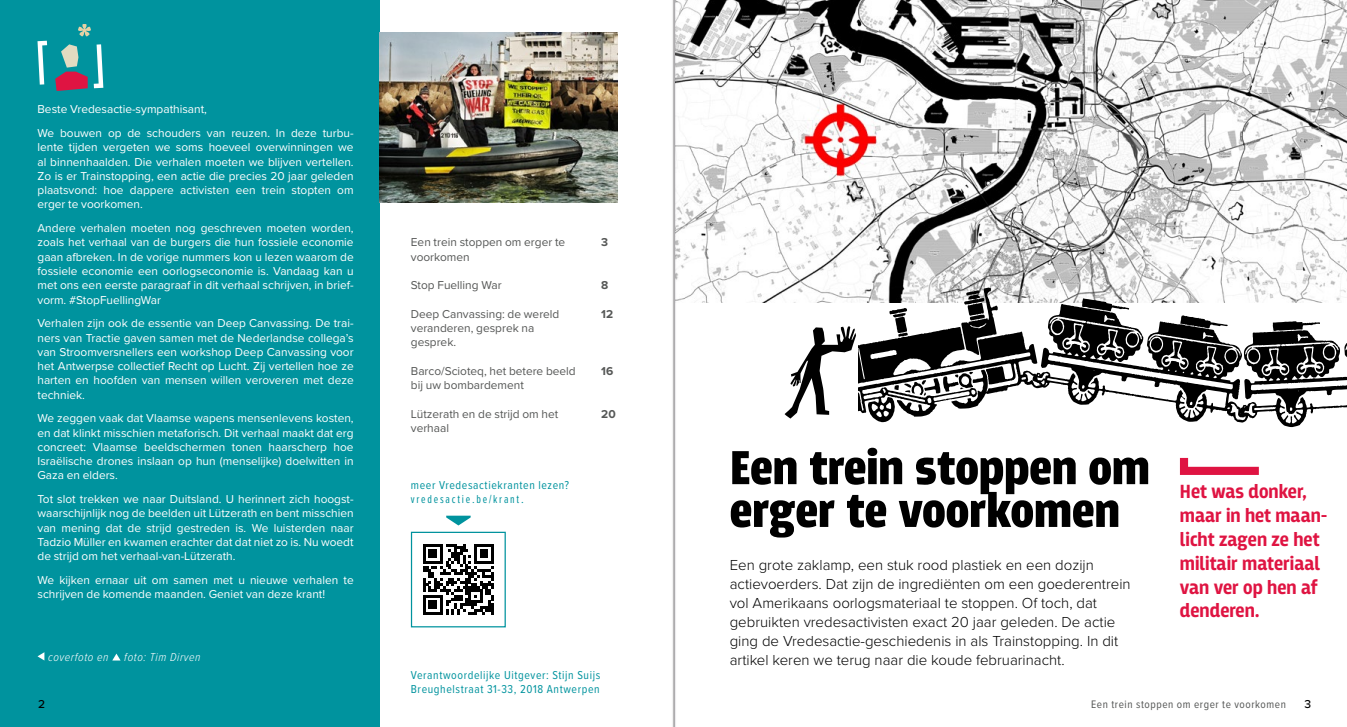
<style>
.page{position:relative;width:1347px;height:727px;background:#fff}
.page>*{position:absolute;margin:0;border:0;box-sizing:border-box;transform-origin:0 0}
.hoofdtitel_V_A{font:900 50px/42.8px "Breakers";color:#000}
.highlight{font:700 20px/23.8px "Breakers";color:#df1442}
.inleiding_V_A{font:300 15px/19px "Proxima Nova";color:#000}
.edito{font:11.88px/14.2px "Proxima Nova";color:#fff;text-align:justify}
.t1{font:11.88px/14.2px "Proxima Nova";color:#555756}
.meer_info{font:11.88px/14.2px "Proxima Nova Cond";letter-spacing:.05em;color:#00939e}
.copyright{font:italic 300 11.88px "Proxima Nova Cond";letter-spacing:.05em;color:#fff}
.t2{font:700 11.88px "Proxima Nova";color:#555756}
.t3{font:500 11.88px "Proxima Nova";color:#000}
.footer_2{font:11.25px "Proxima Nova Cond";letter-spacing:.05em;color:#555756}
.s1{font-family:"Proxima Nova Ex Cn"}
</style>
<div class="page">
<div style="left:0;top:0;width:379px;height:726px;background:#00939e"></div>
<svg style="left:38px;top:652px;width:6px;height:8px"></svg>
<svg style="left:112px;top:653px;width:9px;height:7px"></svg>
<svg style="left:37px;top:41px;width:10px;height:44px"></svg>
<svg style="left:94px;top:44px;width:9px;height:44px"></svg>
<svg style="left:55px;top:44px;width:33px;height:47px"></svg>
<svg style="left:78px;top:24px;width:13px;height:13px"></svg>
<svg style="left:423px;top:544px;width:71px;height:70px"></svg>
<div style="left:411px;top:531px;width:95px;height:96px;border:1px solid #00939e"></div>
<svg style="left:446px;top:515px;width:24px;height:10px"></svg>
<img style="left:379px;top:32px;width:238px;height:171px">
<img style="left:684px;top:0;width:662px;height:303px">
<svg style="left:784px;top:287px;width:562px;height:141px"></svg>
<svg style="left:1179px;top:458px;width:79px;height:17px"></svg>
<svg style="left:672px;top:0;width:12px;height:726px"></svg>
<p class="edito" style="left:38px;top:102px;width:171px">Beste Vredesactie-sympathisant,</p>
<p class="edito" style="left:38px;top:125px;width:318px">We bouwen op de schouders van reuzen. In deze turbu&shy;lente tijden vergeten we soms hoeveel overwinningen we al binnenhaalden. Die verhalen moeten we blijven vertellen.<br>Zo is er Trainstopping, een actie die precies 20 jaar geleden plaatsvond: hoe dappere activisten een trein stopten om erger te voorkomen.</p>
<p class="edito" style="left:38px;top:220px;width:318px">Andere verhalen moeten nog geschreven moeten worden, zoals het verhaal van de burgers die hun fossiele economie gaan afbreken. In de vorige nummers kon u lezen waarom de fossiele economie een oorlogseconomie is. Vandaag kan u met ons een eerste paragraaf in dit verhaal schrijven, in brief&shy;vorm. #StopFuellingWar</p>
<p class="edito" style="left:38px;top:315px;width:318px">Verhalen zijn ook de essentie van Deep Canvassing. De trai&shy;ners van Tractie gaven samen met de Nederlandse collega’s van Stroomversnellers een workshop Deep Canvassing voor het Antwerpse collectief Recht op Lucht. Zij vertellen hoe ze harten en hoofden van mensen willen veroveren met deze techniek.</p>
<p class="edito" style="left:38px;top:410px;width:318px">We zeggen vaak dat Vlaamse wapens mensenlevens kosten, en dat klinkt misschien metaforisch. Dit verhaal maakt dat erg concreet: Vlaamse beeldschermen tonen haarscherp hoe Israëlische drones inslaan op hun (menselijke) doelwitten in Gaza en elders.</p>
<p class="edito" style="left:38px;top:491px;width:318px">Tot slot trekken we naar Duitsland. U herinnert zich hoogst&shy;waarschijnlijk nog de beelden uit Lützerath en bent misschien van mening dat de strijd gestreden is. We luisterden naar Tadzio Müller en kwamen erachter dat dat niet zo is. Nu woedt de strijd om het verhaal-van-Lützerath.</p>
<p class="edito" style="left:38px;top:572px;width:318px">We kijken ernaar uit om samen met u nieuwe verhalen te schrijven de komende maanden. Geniet van deze krant!</p>
<p class="copyright" style="left:48px;top:647px;width:62px">coverfoto en</p>
<p class="copyright" style="left:124px;top:647px;width:78px">foto: Tim Dirven</p>
<p class="t1" style="left:411px;top:235px;width:156px">Een trein stoppen om erger te voorkomen</p>
<p class="t1" style="left:411px;top:277px;width:92px">Stop Fuelling War</p>
<p class="t1" style="left:411px;top:306px;width:150px">Deep Canvassing: de wereld veranderen, gesprek na gesprek.</p>
<p class="t1" style="left:411px;top:363px;width:166px">Barco/Scioteq, het betere beeld bij uw bombardement</p>
<p class="t1" style="left:411px;top:406px;width:149px">Lützerath en de strijd om het verhaal</p>
<p class="meer_info" style="left:411px;top:477px;width:160px">meer Vredesactiekranten lezen? <span class="s1">vredesactie.be/krant</span>.</p>
<p class="t2" style="left:601px;top:233px;width:8px">3</p>
<p class="t2" style="left:601px;top:276px;width:9px">8</p>
<p class="t2" style="left:601px;top:305px;width:14px">12</p>
<p class="t2" style="left:601px;top:362px;width:14px">16</p>
<p class="t2" style="left:601px;top:404px;width:16px">20</p>
<p class="meer_info" style="left:411px;top:667px;width:191px">Verantwoordelijke Uitgever: Stijn Suijs<br>Breughelstraat 31-33, 2018 Antwerpen</p>
<p class="hoofdtitel_V_A" style="left:729px;top:449px;width:421px">Een trein stoppen om erger te voorkomen</p>
<p class="inleiding_V_A" style="left:729px;top:554px;width:402px">Een grote zaklamp, een stuk rood plastiek en een dozijn actievoerders. Dat zijn de ingrediënten om een goederentrein vol Amerikaans oorlogsmateriaal te stoppen. Of toch, dat gebruikten vredesactivisten exact 20 jaar geleden. De actie ging de Vredesactie-geschiedenis in als Trainstopping. In dit artikel keren we terug naar die koude februarinacht.</p>
<p class="highlight" style="left:1179px;top:480px;width:149px">Het was donker, maar in het maan&shy;licht zagen ze het militair materiaal van ver op hen af denderen.</p>
<p class="t3" style="left:38px;top:694px;width:9px">2</p>
<p class="footer_2" style="left:1091px;top:695px;width:196px">Een trein stoppen om erger te voorkomen</p>
<p class="t3" style="left:1304px;top:694px;width:8px">3</p>
</div>
